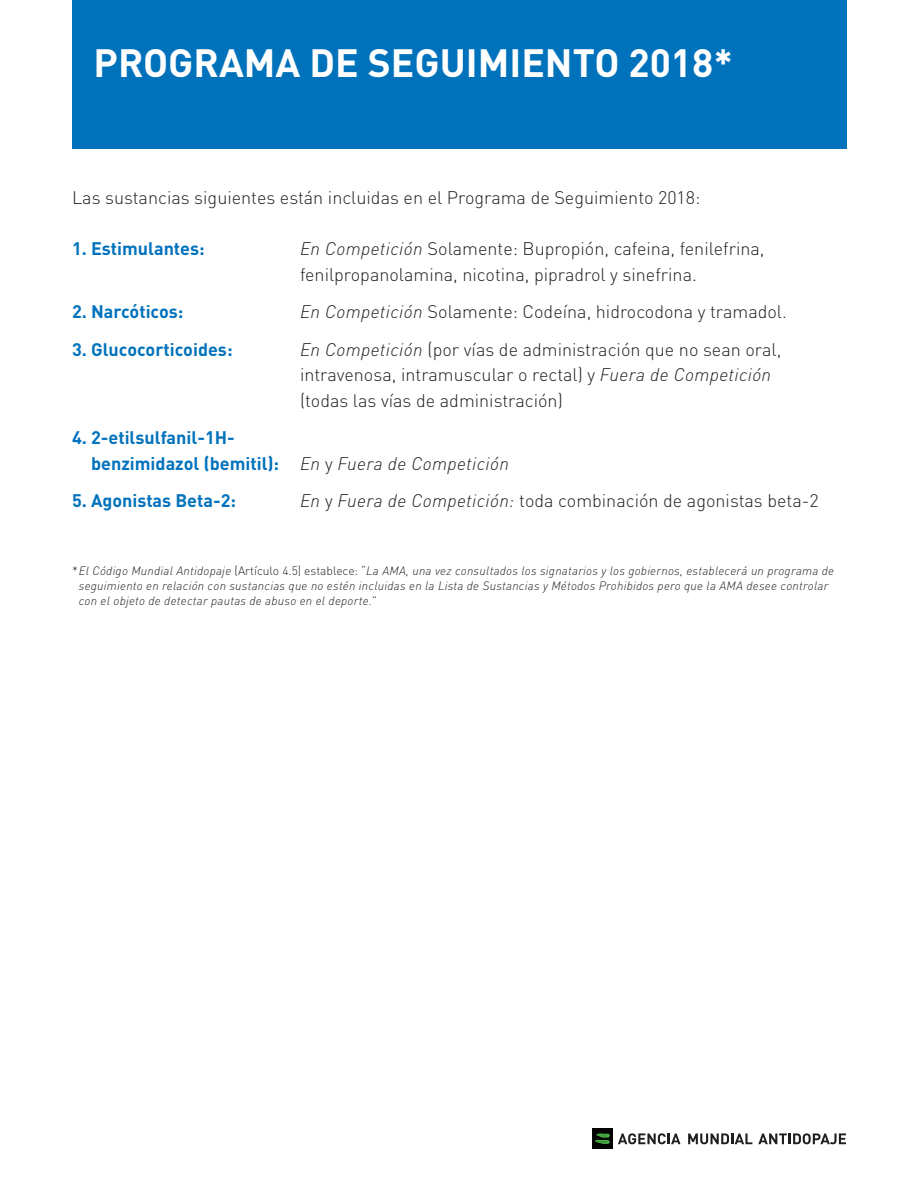
<style>
.page{position:relative;width:918px;height:1188px;background:#fff}
.page>*{position:absolute;margin:0;border:0;box-sizing:border-box;transform-origin:0 0}
.t1{font:700 39px "DINOT";color:#fff}
.t2{font:300 18px/25.5px "DINOT";color:#231f20}
.t3{font:700 18px/25.5px "DINOT";color:#0072bc}
.t4{font:italic 300 12px/15px "DINOT";letter-spacing:.02em;color:#231f20}
.s1{font-style:italic}
.s2{font-weight:300;font-style:italic;color:#231f20}
.s3{font-weight:300;color:#231f20}
.s4{font-style:normal}
</style>
<div class="page">
<div style="left:593px;top:1129px;width:20px;height:20px;background:#040503"></div>
<svg style="left:595px;top:1133px;width:15px;height:11px"></svg>
<svg style="left:618px;top:1133px;width:63px;height:11px"></svg>
<svg style="left:688px;top:1133px;width:64px;height:11px"></svg>
<svg style="left:758px;top:1133px;width:88px;height:11px"></svg>
<div style="left:72px;top:0;width:774px;height:148px;background:#0072bc"></div>
<h1 class="t1" style="left:94px;top:32px;width:641px">PROGRAMA DE SEGUIMIENTO 2018*</h1>
<p class="t2" style="left:72px;top:184px;width:630px">Las sustancias siguientes están incluidas en el Programa de Seguimiento 2018:</p>
<p class="t3" style="left:72px;top:235px;width:134px">1. Estimulantes:</p>
<p class="t2" style="left:300px;top:235px;width:466px"><span class="s1">En Competición</span> Solamente: Bupropión, cafeina, fenilefrina, fenilpropanolamina, nicotina, pipradrol y sinefrina.</p>
<p class="t3" style="left:72px;top:298px;width:113px">2. Narcóticos:</p>
<p class="t2" style="left:300px;top:298px;width:488px"><span class="s1">En Competición</span> Solamente: Codeína, hidrocodona y tramadol.</p>
<p class="t3" style="left:72px;top:335px;width:162px">3. Glucocorticoides:</p>
<p class="t2" style="left:300px;top:335px;width:483px"><span class="s1">En Competición</span> (por vías de administración que no sean oral, intravenosa, intramuscular o rectal) y <span class="s1">Fuera de Competición </span>(todas las vías de administración)</p>
<p class="t3" style="left:91px;top:424px;width:419px;text-indent:-19px">4. 2-etilsulfanil-1H-<br>benzimidazol (bemitil): <span class="s2">En</span> <span class="s3">y</span> <span class="s2">Fuera de Competición</span></p>
<p class="t3" style="left:72px;top:487px;width:166px">5. Agonistas Beta-2:</p>
<p class="t2" style="left:300px;top:487px;width:520px"><span class="s1">En</span> y <span class="s1">Fuera de Competición:</span> toda combinación de agonistas beta-2</p>
<p class="t4" style="left:79px;top:562px;width:757px;text-indent:-7px"><span class="s4">*</span>El Código Mundial Antidopaje <span class="s4">(Artículo 4.5) establece: “</span>La AMA, una vez consultados los signatarios y los gobiernos, establecerá un programa de seguimiento en relación con sustancias que no estén incluidas en la Lista de Sustancias y Métodos Prohibidos pero que la AMA desee controlar con el objeto de detectar pautas de abuso en el deporte.<span class="s4">”</span></p>
</div>
